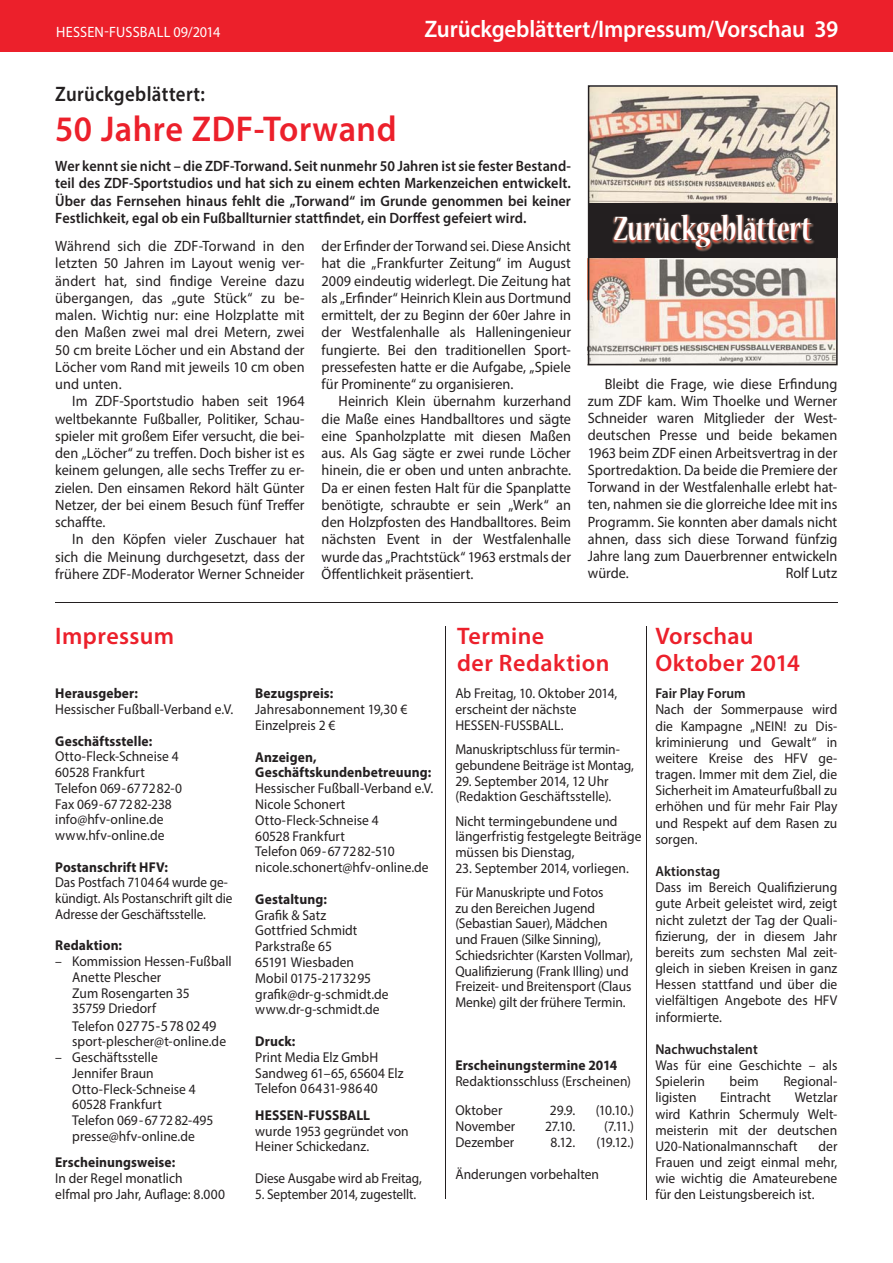
<style>
.page{position:relative;width:893px;height:1263px;background:#fff}
.page>*{position:absolute;margin:0;border:0;box-sizing:border-box;transform-origin:0 0}
.t1{font:700 condensed 37.5px "Nueva Std";letter-spacing:-.015em;color:#fff;scale:.9 1}
.t2{font:600 36px "Myriad Pro";letter-spacing:.015em;color:#ec202b;scale:.95 1}
.t3{font:600 24px/27px "Myriad Pro";letter-spacing:.02em;color:#ec202b}
.t4{font:600 24px "Myriad Pro";letter-spacing:-.005em;color:#fff;scale:.95 1}
.t5{font:600 21px "Myriad Pro";letter-spacing:.02em;color:#231f20;scale:.9 1}
.t6{font:15px/17.2px "Myriad Pro";color:#231f20;text-align:justify;scale:.95 1}
.t7{font:600 15px/17.2px "Myriad Pro";color:#231f20;text-align:justify;scale:.95 1}
.t8{font:15px "Myriad Pro";letter-spacing:.01em;color:#fff;scale:.95 1}
.t9{font:15px "Myriad Pro";letter-spacing:-.02em;color:#231f20;scale:.95 1}
.t10{font:14.25px/15.8px "Myriad Pro";color:#231f20;scale:.95 1}
.t11{font:700 14.25px/15.8px "Myriad Pro";letter-spacing:.01em;color:#231f20;scale:.95 1}
.t12{font:14.25px/15.8px "Myriad Pro";color:#231f20;scale:.93 1}
.t13{font:600 14.25px "Myriad Pro";letter-spacing:.005em;color:#231f20;scale:.95 1}
.s1{font-size:14.25px}
</style>
<div class="page">
<div style="left:0;top:0;width:893px;height:51px;background:#ec202b"></div>
<hr style="left:445px;top:626px;width:1px;height:573px;background:#231f20">
<hr style="left:646px;top:626px;width:1px;height:573px;background:#231f20">
<hr style="left:55px;top:602px;width:782px;height:1px;background:#231f20">
<svg style="left:588px;top:85px;width:249px;height:280px;background:#b49f94"></svg>
<p class="t8" style="left:56px;top:26px;width:174px">HESSEN-FUSSBALL 09/2014</p>
<h3 class="t4" style="left:424px;top:20px;width:437px">Zurückgeblättert/Impressum/Vorschau 39</h3>
<h3 class="t5" style="left:55px;top:86px;width:168px">Zurückgeblättert:</h3>
<h2 class="t2" style="left:55px;top:116px;width:361px">50 Jahre ZDF-Torwand</h2>
<p class="t7" style="left:55px;top:159px;width:544px">Wer kennt sie nicht – die ZDF-Torwand. Seit nunmehr 50 Jahren ist sie fester Bestand&shy;teil des ZDF-Sportstudios und hat sich zu einem echten Markenzeichen entwickelt.<br>Über das Fernsehen hinaus fehlt die „Torwand“ im Grunde genommen bei keiner Festlichkeit, egal ob ein Fußballturnier stattfindet, ein Dorffest gefeiert wird.</p>
<p class="t6" style="left:55px;top:238px;width:264px">Während sich die ZDF-Torwand in den letzten 50 Jahren im Layout wenig ver&shy;ändert hat, sind findige Vereine dazu übergangen, das „gute Stück“ zu be&shy;malen. Wichtig nur: eine Holzplatte mit den Maßen zwei mal drei Metern, zwei 50 cm breite Löcher und ein Abstand der Löcher vom Rand mit jeweils 10 cm oben und unten.</p>
<p class="t6" style="left:55px;top:394px;width:264px;text-indent:17px">Im ZDF-Sportstudio haben seit 1964 weltbekannte Fußballer, Politiker, Schau&shy;spieler mit großem Eifer versucht, die bei&shy;den „Löcher“ zu treffen. Doch bisher ist es keinem gelungen, alle sechs Treffer zu er&shy;zielen. Den einsamen Rekord hält Günter Netzer, der bei einem Besuch fünf Treffer schaffte.</p>
<p class="t6" style="left:55px;top:532px;width:264px;text-indent:17px">In den Köpfen vieler Zuschauer hat sich die Meinung durchgesetzt, dass der frühere ZDF-Moderator Werner Schneider</p>
<p class="t6" style="left:322px;top:238px;width:264px">der Erfinder der Torwand sei. Diese Ansicht hat die „Frankfurter Zeitung“ im August 2009 eindeutig widerlegt. Die Zeitung hat als „Erfinder“ Heinrich Klein aus Dortmund ermittelt, der zu Beginn der 60er Jahre in der Westfalenhalle als Halleningenieur fungierte. Bei den traditionellen Sport&shy;pressefesten hatte er die Aufgabe, „Spiele für Prominente“ zu organisieren.</p>
<p class="t6" style="left:322px;top:394px;width:264px;text-indent:17px">Heinrich Klein übernahm kurzerhand die Maße eines Handballtores und sägte eine Spanholzplatte mit diesen Maßen aus. Als Gag sägte er zwei runde Löcher hinein, die er oben und unten anbrachte.<br>Da er einen festen Halt für die Spanplatte benötigte, schraubte er sein „Werk“ an den Holzpfosten des Handballtores. Beim nächsten Event in der Westfalenhalle wurde das „Prachtstück“ 1963 erstmals der Öffentlichkeit präsentiert.</p>
<h1 class="t1" style="left:614px;top:206px;width:221px">Zurückgeblättert</h1>
<p class="t6" style="left:588px;top:376px;width:264px;text-indent:17px">Bleibt die Frage, wie diese Erfindung zum ZDF kam. Wim Thoelke und Werner Schneider waren Mitglieder der West&shy;deutschen Presse und beide bekamen 1963 beim ZDF einen Arbeitsvertrag in der Sportredaktion. Da beide die Premiere der Torwand in der Westfalenhalle erlebt hat&shy;ten, nahmen sie die glorreiche Idee mit ins Programm. Sie konnten aber damals nicht ahnen, dass sich diese Torwand fünfzig Jahre lang zum Dauerbrenner entwickeln würde.</p>
<p class="t6" style="left:786px;top:566px;width:56px">Rolf Lutz</p>
<h3 class="t3" style="left:55px;top:625px;width:120px">Impressum</h3>
<p class="t11" style="left:55px;top:687px;width:89px">Herausgeber:</p>
<p class="t10" style="left:55px;top:702px;width:189px">Hessischer Fußball-Verband e.V.</p>
<p class="t11" style="left:55px;top:734px;width:104px">Geschäftsstelle:</p>
<p class="t10" style="left:55px;top:750px;width:135px">Otto-Fleck-Schneise 4<br>60528 Frankfurt<br>Telefon 069-677282-0<br>Fax 069-677282-238 info@hfv-online.de www.hfv-online.de</p>
<p class="t11" style="left:55px;top:860px;width:120px">Postanschrift HFV:</p>
<p class="t12" style="left:55px;top:876px;width:192px">Das Postfach 710464 wurde ge&shy;kündigt. Als Postanschrift gilt die<br>Adresse der Geschäftsstelle.</p>
<p class="t11" style="left:55px;top:939px;width:72px">Redaktion:</p>
<p class="t10" style="left:72px;top:954px;width:169px;text-indent:-17px">– Kommission Hessen-Fußball<br>Anette Plescher<br>Zum Rosengarten 35<br>35759 Driedorf</p>
<p class="t9" style="left:72px;top:1020px;width:153px"><span class="s1">Telefon</span> 02775-578 02 49</p>
<p class="t10" style="left:72px;top:1035px;width:163px">sport-plescher@t-online.de</p>
<p class="t10" style="left:72px;top:1050px;width:150px;text-indent:-17px">– Geschäftsstelle<br>Jennifer Braun<br>Otto-Fleck-Schneise 4<br>60528 Frankfurt<br>Telefon 069-677282-495 presse@hfv-online.de</p>
<p class="t11" style="left:55px;top:1156px;width:128px">Erscheinungsweise:</p>
<p class="t10" style="left:55px;top:1171px;width:180px">In der Regel monatlich<br>elfmal pro Jahr, Auflage: 8.000</p>
<p class="t11" style="left:255px;top:687px;width:84px">Bezugspreis:</p>
<p class="t10" style="left:255px;top:702px;width:161px">Jahresabonnement 19,30 €<br>Einzelpreis 2 €</p>
<p class="t11" style="left:255px;top:750px;width:187px">Anzeigen,<br>Geschäftskundenbetreuung:</p>
<p class="t10" style="left:255px;top:781px;width:189px">Hessischer Fußball-Verband e.V.<br>Nicole Schonert<br>Otto-Fleck-Schneise 4<br>60528 Frankfurt<br>Telefon 069-677282-510 nicole.schonert@hfv-online.de</p>
<p class="t11" style="left:255px;top:892px;width:77px">Gestaltung:</p>
<p class="t10" style="left:255px;top:908px;width:142px">Grafik &amp; Satz<br>Gottfried Schmidt<br>Parkstraße 65<br>65191 Wiesbaden<br>Mobil 0175-2173295 grafik@dr-g-schmidt.de www.dr-g-schmidt.de</p>
<p class="t11" style="left:255px;top:1034px;width:44px">Druck:</p>
<p class="t10" style="left:255px;top:1050px;width:158px">Print Media Elz GmbH<br>Sandweg 61–65, 65604 Elz<br>Telefon 06431-98640</p>
<p class="t11" style="left:255px;top:1108px;width:122px">HESSEN-FUSSBALL</p>
<p class="t10" style="left:255px;top:1124px;width:163px">wurde 1953 gegründet von<br>Heiner Schickedanz.</p>
<p class="t12" style="left:255px;top:1171px;width:181px">Diese Ausgabe wird ab Freitag,</p>
<p class="t12" style="left:255px;top:1187px;width:175px">5. September 2014, zugestellt.</p>
<h3 class="t3" style="left:457px;top:625px;width:154px">Termine<br>der Redaktion</h3>
<p class="t10" style="left:455px;top:687px;width:172px">Ab Freitag, 10. Oktober 2014, erscheint der nächste<br>HESSEN-FUSSBALL.</p>
<p class="t10" style="left:455px;top:742px;width:190px">Manuskriptschluss für termin&shy;gebundene Beiträge ist Montag,</p>
<p class="t10" style="left:455px;top:774px;width:166px">29. September 2014, 12 Uhr (Redaktion Geschäftsstelle).</p>
<p class="t10" style="left:455px;top:814px;width:198px">Nicht termingebundene und längerfristig festgelegte Bei träge müssen bis Dienstag,</p>
<p class="t10" style="left:455px;top:857px;width:184px;line-height:24.3px">23. September 2014, vorliegen.<br>Für Manuskripte und Fotos</p>
<p class="t10" style="left:455px;top:901px;width:188px">zu den Bereichen Jugend (Sebastian Sauer), Mädchen und Frauen (Silke Sinning),<br>Schiedsrichter (Karsten Vollmar),<br>Qualifizierung (Frank Illing) und<br>Freizeit- und Breitensport (Claus<br>Menke) gilt der frühere Termin.</p>
<p class="t11" style="left:455px;top:1058px;width:172px">Erscheinungstermine 2014</p>
<p class="t10" style="left:455px;top:1067px;width:186px;line-height:29.2px">Redaktionsschluss (Erscheinen)<br>Oktober</p>
<p class="t10" style="left:550px;top:1103px;width:28px">29.9.</p>
<p class="t10" style="left:596px;top:1103px;width:42px">(10.10.)</p>
<p class="t10" style="left:455px;top:1119px;width:65px">November</p>
<p class="t10" style="left:545px;top:1119px;width:33px">27.10.</p>
<p class="t10" style="left:604px;top:1119px;width:33px">(7.11.)</p>
<p class="t10" style="left:455px;top:1135px;width:64px">Dezember</p>
<p class="t10" style="left:550px;top:1135px;width:28px">8.12.</p>
<p class="t10" style="left:596px;top:1135px;width:41px">(19.12.)</p>
<p class="t10" style="left:455px;top:1168px;width:153px">Änderungen vorbehalten</p>
<h3 class="t3" style="left:655px;top:625px;width:146px">Vorschau<br>Oktober 2014</h3>
<p class="t13" style="left:655px;top:688px;width:97px">Fair Play Forum</p>
<p class="t10" style="left:655px;top:703px;width:193px;line-height:16.2px;text-align:justify">Nach der Sommerpause wird die Kampagne „NEIN! zu Dis&shy;kriminierung und Gewalt“ in weitere Kreise des HFV ge&shy;tragen. Immer mit dem Ziel, die Sicherheit im Amateurfußball zu erhöhen und für mehr Fair Play und Respekt auf dem Rasen zu sorgen.</p>
<p class="t13" style="left:655px;top:866px;width:70px">Aktionstag</p>
<p class="t10" style="left:655px;top:880px;width:193px;line-height:16.2px;text-align:justify">Dass im Bereich Qualifizierung gute Arbeit geleistet wird, zeigt nicht zuletzt der Tag der Quali&shy;fizierung, der in diesem Jahr bereits zum sechsten Mal zeit&shy;gleich in sieben Kreisen in ganz Hessen stattfand und über die vielfältigen Angebote des HFV informierte.</p>
<p class="t13" style="left:655px;top:1044px;width:109px">Nachwuchstalent</p>
<p class="t10" style="left:655px;top:1058px;width:193px;line-height:16.2px">Was für eine Geschichte – als<br>Spielerin</p>
<p class="t10" style="left:729px;top:1075px;width:32px">beim</p>
<p class="t10" style="left:783px;top:1075px;width:58px">Regional-</p>
<p class="t10" style="left:655px;top:1091px;width:193px;line-height:16.2px;text-align:justify;text-indent:139px">Wetzlar wird Kathrin Schermuly Welt&shy;meisterin mit der deutschen U20-Nationalmannschaft</p>
<p class="t10" style="left:655px;top:1091px;width:45px">ligisten</p>
<p class="t10" style="left:720px;top:1091px;width:55px">Eintracht</p>
<p class="t10" style="left:655px;top:1139px;width:193px;line-height:16.2px;text-align:justify;text-indent:163px">der Frauen und zeigt einmal mehr, wie wichtig die Amateurebene für den Leistungsbereich ist.</p>
</div>
